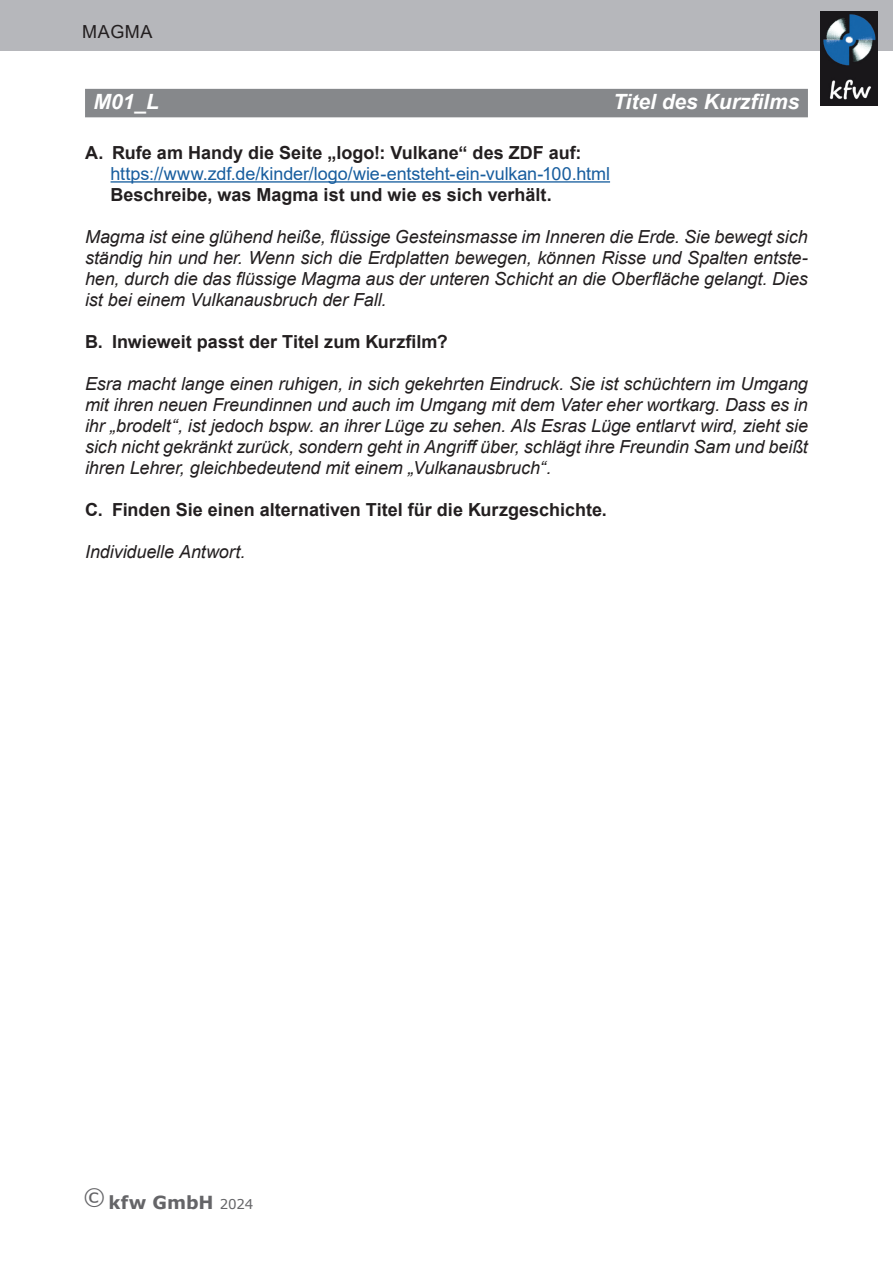
<style>
.page{position:relative;width:893px;height:1263px;background:#fff}
.page>*{position:absolute;margin:0;border:0;box-sizing:border-box;transform-origin:0 0}
.t1{font:italic 700 21px "Arial";color:#fff}
.t2{font:italic 18px/21px "Arial";letter-spacing:-.005em;color:#231f20;text-align:justify}
.t3{font:700 18px "Arial";color:#231f20}
.t4{font:18px "Arial";letter-spacing:-.005em;color:#175d9e}
.t5{font:700 18px "Verdana";color:#656568}
.t6{font:18px "Arial";letter-spacing:.035em;color:#231f20}
.s1{font-weight:400;font-size:13.5px}
</style>
<div class="page">
<div style="left:0;top:0;width:893px;height:51px;background:#b6b7bb"></div>
<img style="left:821px;top:11px;width:56px;height:94px">
<div style="left:85px;top:89px;width:723px;height:28px;background:#86888b"></div>
<hr style="left:111px;top:181px;width:499px;height:2px;background:#175d9e">
<p class="t6" style="left:82px;top:20px;width:72px">MAGMA</p>
<p class="t1" style="left:94px;top:87px;width:67px">M01_L</p>
<p class="t1" style="left:613px;top:87px;width:188px">Titel des Kurzfilms</p>
<p class="t3" style="left:85px;top:140px;width:498px">A. Rufe am Handy die Seite „logo!: Vulkane“ des ZDF auf:</p>
<p class="t4" style="left:111px;top:161px;width:501px">https://www.zdf.de/kinder/logo/wie-entsteht-ein-vulkan-100.html</p>
<p class="t3" style="left:111px;top:182px;width:443px">Beschreibe, was Magma ist und wie es sich verhält.</p>
<p class="t2" style="left:85px;top:226px;width:724px">Magma ist eine glühend heiße, flüssige Gesteinsmasse im Inneren die Erde. Sie bewegt sich ständig hin und her. Wenn sich die Erdplatten bewegen, können Risse und Spalten entste&shy;hen, durch die das flüssige Magma aus der unteren Schicht an die Oberfläche gelangt. Dies ist bei einem Vulkanausbruch der Fall.</p>
<p class="t3" style="left:85px;top:329px;width:364px">B. Inwieweit passt der Titel zum Kurzfilm?</p>
<p class="t2" style="left:85px;top:373px;width:724px">Esra macht lange einen ruhigen, in sich gekehrten Eindruck. Sie ist schüchtern im Umgang mit ihren neuen Freundinnen und auch im Umgang mit dem Vater eher wortkarg. Dass es in ihr „brodelt“, ist jedoch bspw. an ihrer Lüge zu sehen. Als Esras Lüge entlarvt wird, zieht sie sich nicht gekränkt zurück, sondern geht in Angriff über, schlägt ihre Freundin Sam und beißt ihren Lehrer, gleichbedeutend mit einem „Vulkanausbruch“.</p>
<p class="t3" style="left:85px;top:497px;width:523px">C. Finden Sie einen alternativen Titel für die Kurzgeschichte.</p>
<p class="t2" style="left:85px;top:541px;width:162px">Individuelle Antwort.</p>
<p class="t5" style="left:83px;top:1190px;width:172px"><sup>©</sup> kfw GmbH <span class="s1">2024</span></p>
</div>
